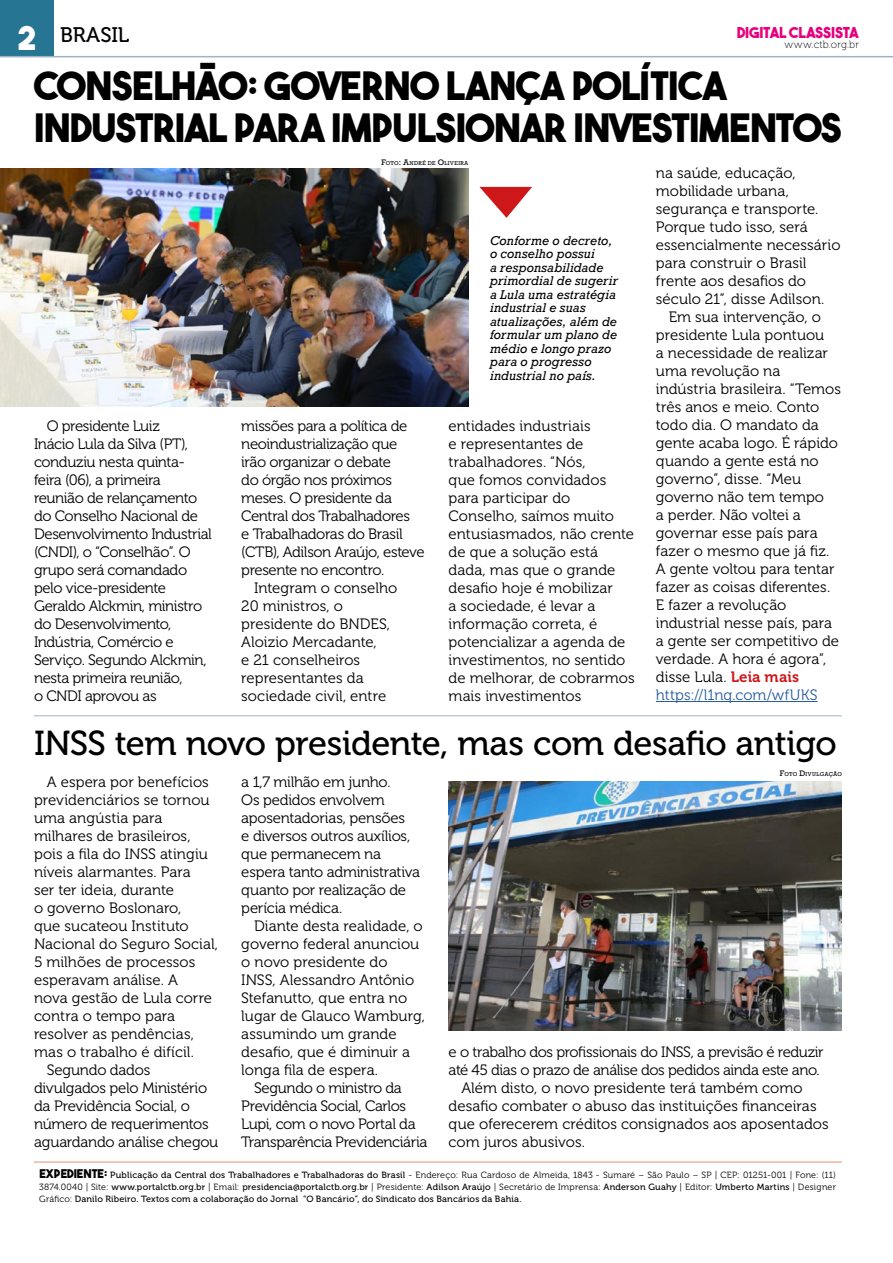
<style>
.page{position:relative;width:893px;height:1263px;background:#fff}
.page>*{position:absolute;margin:0;border:0;box-sizing:border-box;transform-origin:0 0}
.t1{font:39px/42px "The Bold Font";letter-spacing:-.02em;color:#000}
.t2{font:34.5px "Museo 500";letter-spacing:-.015em;color:#000}
.t3{font:21px "Museo 500";letter-spacing:-.01em;color:#000}
.t4{font:15px/18px "Museo 300";letter-spacing:-.005em;color:#000}
.t5{font:15px/18px "Museo 300";letter-spacing:-.03em;color:#000}
.t6{font:15px "Museo 300";letter-spacing:-.025em;color:#000}
.t7{font:15px "The Bold Font";letter-spacing:-.015em;color:#e6007d}
.t8{font:italic 12px/13.5px "Rockwell";letter-spacing:.01em;color:#000}
.t9{font:10.5px "Museo 100";letter-spacing:.015em;color:#000}
.t10{font:9px/12px "Museo 500";letter-spacing:.02em;color:#000}
.t11{font:9px "Museo 300";letter-spacing:.02em;color:#000}
.t12{font:5.25px "Rockwell";letter-spacing:.055em;color:#000}
.s1{font-family:"The Bold Font";font-size:33px;color:#fff}
.s2{font-size:7.5px}
.s3{font-family:"Museo 700";color:#cd1719}
.s4{color:#275b9b}
.s5{font-family:"The Bold Font";font-size:12px}
.s6{font-family:"Museo 500"}
.s7{font-family:"Museo 300"}
</style>
<div class="page">
<div style="left:0;top:0;width:53px;height:57px;background:#267593"></div>
<hr style="left:0;top:56px;width:893px;height:1px;background:#9db4c6">
<hr style="left:34px;top:715px;width:808px;height:1px;background:#aabbc5">
<hr style="left:34px;top:1161px;width:808px;height:1px;background:#e7967b">
<hr style="left:656px;top:701px;width:161px;height:1px;background:#275b9b">
<img style="left:0;top:169px;width:469px;height:237px">
<svg style="left:479px;top:187px;width:53px;height:31px"></svg>
<img style="left:449px;top:781px;width:393px;height:250px">
<h3 class="t3" style="left:17px;top:24px;width:114px"><span class="s1">2</span> BRASIL</h3>
<p class="t7" style="left:737px;top:23px;width:123px">DIGITAL CLASSISTA</p>
<p class="t9" style="left:784px;top:39px;width:76px">www.ctb.org.br</p>
<h1 class="t1" style="left:34px;top:64px;width:809px">CONSELHÃO: GOVERNO LANÇA POLÍTICA<br>INDUSTRIAL PARA IMPULSIONAR INVESTIMENTOS</h1>
<p class="t12" style="left:381px;top:160px;width:89px"><span class="s2">F</span>OTO<span class="s2">: A</span>NDRÉ DE <span class="s2">O</span>LIVEIRA</p>
<p class="t8" style="left:490px;top:234px;width:129px">Conforme o decreto, o conselho possui<br>a responsabilidade primordial de sugerir a Lula uma estratégia industrial e suas atualizações, além de formular um plano de médio e longo prazo para o progresso industrial no país.</p>
<p class="t5" style="left:34px;top:417px;width:179px;text-indent:13px">O presidente Luiz<br>Inácio Lula da Silva (PT), conduziu nesta quinta&shy;feira (06), a primeira reunião de relançamento do Conselho Nacional de<br>Desenvolvimento Industrial (CNDI), o “Conselhão”. O grupo será comandado pelo vice-presidente<br>Geraldo Alckmin, ministro do Desenvolvimento,<br>Indústria, Comércio e<br>Serviço. Segundo Alckmin, nesta primeira reunião,<br>o CNDI aprovou as</p>
<p class="t5" style="left:241px;top:417px;width:168px">missões para a política de</p>
<p class="t6" style="left:241px;top:435px;width:158px">neoindustrialização que</p>
<p class="t5" style="left:241px;top:453px;width:151px">irão organizar o debate</p>
<p class="t5" style="left:241px;top:471px;width:152px">do órgão nos próximos</p>
<p class="t6" style="left:241px;top:489px;width:152px">meses. O presidente da</p>
<p class="t5" style="left:241px;top:507px;width:170px">Central dos Trabalhadores</p>
<p class="t5" style="left:241px;top:525px;width:163px">e Trabalhadoras do Brasil</p>
<p class="t5" style="left:241px;top:543px;width:185px">(CTB), Adilson Araújo, esteve</p>
<p class="t5" style="left:241px;top:561px;width:144px">presente no encontro.</p>
<p class="t4" style="left:254px;top:579px;width:145px">Integram o conselho</p>
<p class="t4" style="left:241px;top:597px;width:103px">20 ministros, o</p>
<p class="t4" style="left:241px;top:615px;width:150px">presidente do BNDES,</p>
<p class="t4" style="left:241px;top:633px;width:137px">Aloizio Mercadante,</p>
<p class="t4" style="left:241px;top:651px;width:120px">e 21 conselheiros</p>
<p class="t4" style="left:241px;top:669px;width:124px">representantes da</p>
<p class="t4" style="left:241px;top:687px;width:146px">sociedade civil, entre</p>
<p class="t4" style="left:449px;top:417px;width:188px">entidades industriais<br>e representantes de trabalhadores. “Nós,<br>que fomos convidados para participar do<br>Conselho, saímos muito entusiasmados, não crente de que a solução está dada, mas que o grande desafio hoje é mobilizar<br>a sociedade, é levar a informação correta, é potencializar a agenda de investimentos, no sentido de melhorar, de cobrarmos mais investimentos</p>
<p class="t4" style="left:656px;top:164px;width:186px">na saúde, educação, mobilidade urbana, segurança e transporte.<br>Porque tudo isso, será essencialmente necessário para construir o Brasil frente aos desafios do século 21”, disse Adilson.</p>
<p class="t4" style="left:656px;top:308px;width:187px;text-indent:13px">Em sua intervenção, o presidente Lula pontuou<br>a necessidade de realizar uma revolução na indústria brasileira. “Temos três anos e meio. Conto todo dia. O mandato da gente acaba logo. É rápido quando a gente está no governo”, disse. “Meu governo não tem tempo<br>a perder. Não voltei a governar esse país para fazer o mesmo que já fiz.<br>A gente voltou para tentar fazer as coisas diferentes.<br>E fazer a revolução industrial nesse país, para a gente ser competitivo de verdade. A hora é agora”, disse Lula. <span class="s3">Leia mais </span><span class="s4">https://l1nq.com/wfUKS</span></p>
<h2 class="t2" style="left:34px;top:724px;width:804px">INSS tem novo presidente, mas com desafio antigo</h2>
<p class="t4" style="left:241px;top:773px;width:180px">a 1,7 milhão em junho.<br>Os pedidos envolvem aposentadorias, pensões<br>e diversos outros auxílios, que permanecem na espera tanto administrativa quanto por realização de perícia médica.</p>
<p class="t4" style="left:254px;top:917px;width:170px">Diante desta realidade, o</p>
<p class="t4" style="left:241px;top:935px;width:179px">governo federal anunciou</p>
<p class="t4" style="left:241px;top:953px;width:148px">o novo presidente do</p>
<p class="t4" style="left:241px;top:971px;width:174px">INSS, Alessandro Antônio</p>
<p class="t4" style="left:241px;top:989px;width:167px">Stefanutto, que entra no</p>
<p class="t4" style="left:241px;top:1007px;width:185px">lugar de Glauco Wamburg,</p>
<p class="t4" style="left:241px;top:1025px;width:157px">assumindo um grande</p>
<p class="t4" style="left:241px;top:1043px;width:170px">desafio, que é diminuir a</p>
<p class="t4" style="left:241px;top:1061px;width:138px">longa fila de espera.</p>
<p class="t6" style="left:254px;top:1080px;width:149px">Segundo o ministro da</p>
<p class="t6" style="left:241px;top:1098px;width:166px">Previdência Social, Carlos</p>
<p class="t5" style="left:241px;top:1115px;width:176px">Lupi, com o novo Portal da</p>
<p class="t5" style="left:241px;top:1133px;width:188px">Transparência Previdenciária</p>
<p class="t12" style="left:780px;top:770px;width:63px"><span class="s2">F</span>OTO <span class="s2">D</span>IVULGAÇÃO</p>
<p class="t4" style="left:47px;top:773px;width:164px">A espera por benefícios</p>
<p class="t4" style="left:34px;top:791px;width:177px">previdenciários se tornou</p>
<p class="t4" style="left:34px;top:809px;width:130px">uma angústia para</p>
<p class="t4" style="left:34px;top:827px;width:158px">milhares de brasileiros,</p>
<p class="t4" style="left:34px;top:845px;width:175px">pois a fila do INSS atingiu</p>
<p class="t4" style="left:34px;top:863px;width:158px">níveis alarmantes. Para</p>
<p class="t4" style="left:34px;top:881px;width:142px">ser ter ideia, durante</p>
<p class="t4" style="left:34px;top:899px;width:149px">o governo Boslonaro,</p>
<p class="t4" style="left:34px;top:917px;width:156px">que sucateou Instituto</p>
<p class="t4" style="left:34px;top:935px;width:186px">Nacional do Seguro Social,</p>
<p class="t4" style="left:34px;top:953px;width:163px">5 milhões de processos</p>
<p class="t4" style="left:34px;top:971px;width:145px">esperavam análise. A</p>
<p class="t4" style="left:34px;top:989px;width:180px">nova gestão de Lula corre</p>
<p class="t4" style="left:34px;top:1007px;width:143px">contra o tempo para</p>
<p class="t4" style="left:34px;top:1025px;width:161px">resolver as pendências,</p>
<p class="t4" style="left:34px;top:1043px;width:161px">mas o trabalho é difícil.</p>
<p class="t4" style="left:47px;top:1061px;width:105px">Segundo dados</p>
<p class="t4" style="left:34px;top:1079px;width:175px">divulgados pelo Ministério</p>
<p class="t4" style="left:34px;top:1097px;width:157px">da Previdência Social, o</p>
<p class="t4" style="left:34px;top:1115px;width:176px">número de requerimentos</p>
<p class="t4" style="left:34px;top:1133px;width:186px">aguardando análise chegou</p>
<p class="t5" style="left:449px;top:1043px;width:377px">e o trabalho dos profissionais do INSS, a previsão é reduzir</p>
<p class="t5" style="left:449px;top:1061px;width:373px">até 45 dias o prazo de análise dos pedidos ainda este ano.</p>
<p class="t4" style="left:461px;top:1079px;width:343px">Além disto, o novo presidente terá também como</p>
<p class="t4" style="left:449px;top:1097px;width:369px">desafio combater o abuso das instituições financeiras</p>
<p class="t4" style="left:449px;top:1115px;width:382px">que oferecerem créditos consignados aos aposentados</p>
<p class="t4" style="left:449px;top:1133px;width:138px">com juros abusivos.</p>
<p class="t11" style="left:39px;top:1170px;width:798px"><span class="s5">EXPEDIENTE:</span> <span class="s6">Publicação da Central dos Trabalhadores e Trabalhadoras do Brasil</span> - Endereço: Rua Cardoso de Almeida, 1843 - Sumaré – São Paulo – SP | CEP: 01251-001 | Fone: (11)</p>
<p class="t10" style="left:39px;top:1181px;width:798px"><span class="s7">3874.0040 | Site:</span> www.portalctb.org.br <span class="s7">| Email:</span> presidencia@portalctb.org.br <span class="s7">| Presidente:</span> Adilson Araújo <span class="s7">| Secretário de Imprensa:</span> Anderson Guahy <span class="s7">| Editor:</span> Umberto Martins <span class="s7">| Designer<br>Gráfico:</span> Danilo Ribeiro. Textos com a colaboração do Jornal “O Bancário”, do Sindicato dos Bancários da Bahia.</p>
</div>
